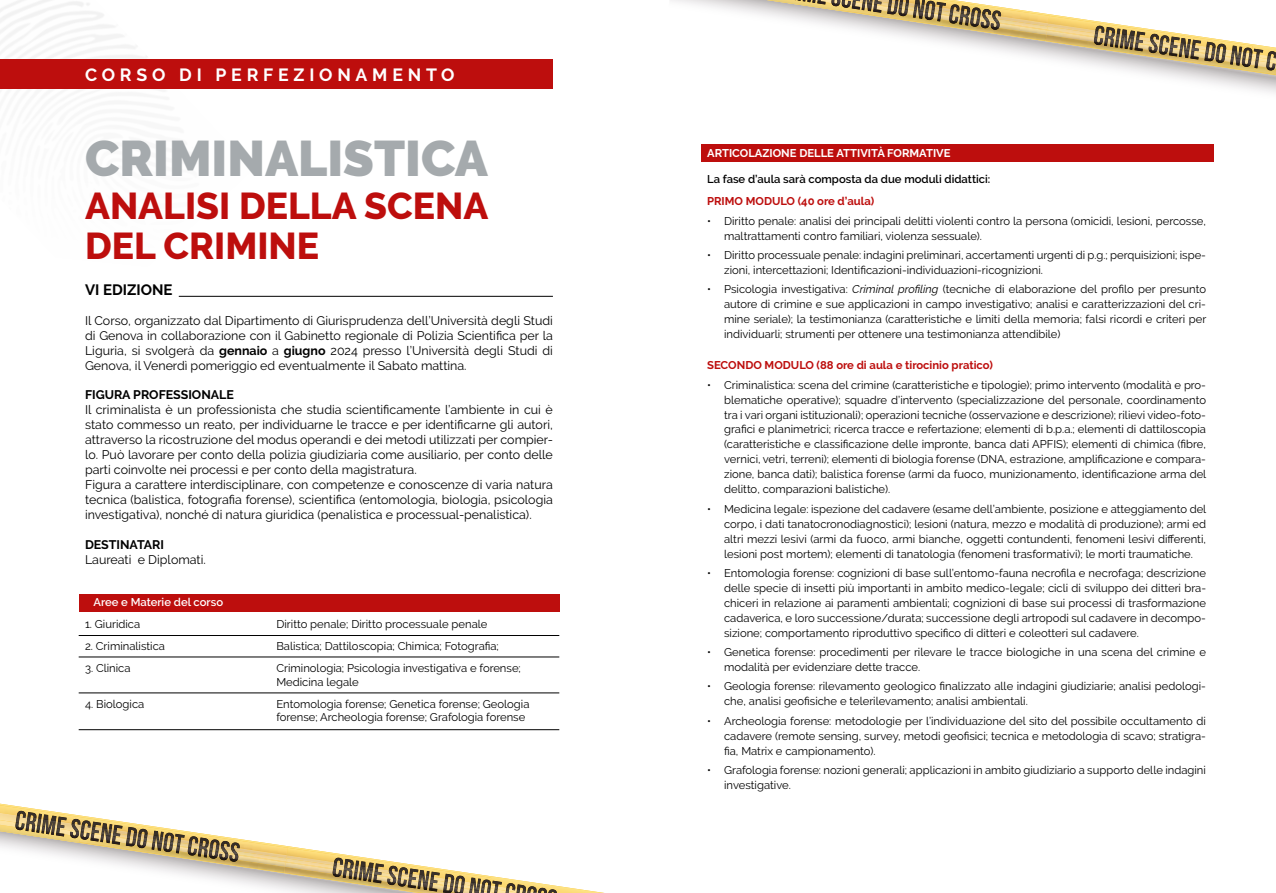
<style>
.page{position:relative;width:1276px;height:893px;background:#fff}
.page>*{position:absolute;margin:0;border:0;box-sizing:border-box;transform-origin:0 0}
.t1{font:900 49.8px "Raleway";color:#a5aaad}
.t2{font:800 37.2px/40px "Raleway";color:#bd0e0d}
.t3{font:700 17.7px "Raleway";letter-spacing:.27em;color:#fff}
.t4{font:700 15px "Raleway";color:#000}
.t5{font:12.45px/15px "Raleway";color:#000;text-align:justify}
.t6{font:700 12.45px "Raleway";color:#000}
.t7{font:11.25px/15px "Raleway";color:#000}
.t8{font:700 11.25px "Raleway";color:#bd0e0d}
.t9{font:600 11.25px "Raleway";color:#000}
.t10{font:700 11.25px "Raleway";color:#fff}
.t11{font:600 11.25px "Raleway";color:#fff}
.s1{font-weight:700}
.s2{font-style:italic}
</style>
<div class="page">
<img style="left:0;top:0;width:253px;height:297px">
<svg style="left:670px;top:0;width:606px;height:93px"></svg>
<svg style="left:766px;top:0;width:510px;height:75px"></svg>
<svg style="left:0;top:804px;width:604px;height:89px"></svg>
<div style="left:0;top:60px;width:553px;height:29px;background:#bd0e0d"></div>
<div style="left:79px;top:595px;width:480px;height:17px;background:#bd0e0d"></div>
<hr style="left:179px;top:296px;width:374px;height:1px;background:#000">
<div style="left:701px;top:144px;width:512px;height:17px;background:#bd0e0d"></div>
<hr style="left:79px;top:729px;width:480px;height:1px;background:#000">
<hr style="left:79px;top:635px;width:480px;height:1px;background:#000">
<hr style="left:79px;top:657px;width:480px;height:1px;background:#000">
<hr style="left:79px;top:693px;width:480px;height:1px;background:#000">
<h3 class="t3" style="left:85px;top:65px;width:371px">CORSO DI PERFEZIONAMENTO</h3>
<h1 class="t1" style="left:85px;top:130px;width:404px">CRIMINALISTICA</h1>
<h2 class="t2" style="left:85px;top:186px;width:405px">ANALISI DELLA SCENA<br>DEL CRIMINE</h2>
<h3 class="t4" style="left:85px;top:282px;width:89px">VI EDIZIONE</h3>
<p class="t5" style="left:85px;top:313px;width:469px">Il Corso, organizzato dal Dipartimento di Giurisprudenza dell’Università degli Studi di Genova in collaborazione con il Gabinetto regionale di Polizia Scientifica per la Liguria, si svolgerà da <span class="s1">gennaio</span> a <span class="s1">giugno</span> 2024 presso l’Università degli Studi di Genova, il Venerdì pomeriggio ed eventualmente il Sabato mattina.</p>
<p class="t6" style="left:85px;top:388px;width:150px">FIGURA PROFESSIONALE</p>
<p class="t5" style="left:85px;top:402px;width:469px;text-align:left">Il criminalista è un professionista che studia scientificamente l’ambiente in cui è stato commesso un reato, per individuarne le tracce e per identificarne gli autori, attraverso la ricostruzione del modus operandi e dei metodi utilizzati per compier&shy;lo. Può lavorare per conto della polizia giudiziaria come ausiliario, per conto delle parti coinvolte nei processi e per conto della magistratura.<br>Figura a carattere interdisciplinare, con competenze e conoscenze di varia natura tecnica (balistica, fotografia forense), scientifica (entomologia, biologia, psicologia investigativa), nonché di natura giuridica (penalistica e processual-penalistica).</p>
<p class="t6" style="left:85px;top:537px;width:81px">DESTINATARI</p>
<p class="t5" style="left:85px;top:552px;width:122px">Laureati e Diplomati.</p>
<p class="t11" style="left:94px;top:596px;width:131px">Aree e Materie del corso</p>
<p class="t7" style="left:85px;top:617px;width:57px">1. Giuridica</p>
<p class="t7" style="left:276px;top:617px;width:212px">Diritto penale; Diritto processuale penale</p>
<p class="t7" style="left:85px;top:639px;width:81px">2. Criminalistica</p>
<p class="t7" style="left:276px;top:639px;width:224px">Balistica; Dattiloscopia; Chimica; Fotografia;</p>
<p class="t7" style="left:85px;top:661px;width:47px">3. Clinica</p>
<p class="t7" style="left:276px;top:661px;width:246px;line-height:13.5px">Criminologia; Psicologia investigativa e forense;<br>Medicina legale</p>
<p class="t7" style="left:85px;top:696px;width:61px">4. Biologica</p>
<p class="t7" style="left:276px;top:697px;width:254px;line-height:13.5px">Entomologia forense; Genetica forense; Geologia forense; Archeologia forense; Grafologia forense</p>
<p class="t10" style="left:707px;top:147px;width:245px">ARTICOLAZIONE DELLE ATTIVITÀ FORMATIVE</p>
<p class="t9" style="left:707px;top:172px;width:285px">La fase d’aula sarà composta da due moduli didattici:</p>
<p class="t8" style="left:707px;top:195px;width:169px">PRIMO MODULO (40 ore d’aula)</p>
<p class="t7" style="left:724px;top:213px;width:483px;text-indent:-17px">• Diritto penale: analisi dei principali delitti violenti contro la persona (omicidi, lesioni, percosse, maltrattamenti contro familiari, violenza sessuale).</p>
<p class="t7" style="left:724px;top:247px;width:483px;text-indent:-17px">• Diritto processuale penale: indagini preliminari, accertamenti urgenti di p.g.; perquisizioni; ispe&shy;zioni, intercettazioni; Identificazioni-individuazioni-ricognizioni.</p>
<p class="t7" style="left:724px;top:281px;width:484px;text-align:justify;text-indent:-17px">• Psicologia investigativa: <span class="s2">Criminal profiling</span> (tecniche di elaborazione del profilo per presunto autore di crimine e sue applicazioni in campo investigativo; analisi e caratterizzazioni del cri&shy;mine seriale); la testimonianza (caratteristiche e limiti della memoria; falsi ricordi e criteri per individuarli; strumenti per ottenere una testimonianza attendibile)</p>
<p class="t8" style="left:707px;top:359px;width:287px">SECONDO MODULO (88 ore di aula e tirocinio pratico)</p>
<p class="t7" style="left:724px;top:377px;width:484px;text-align:justify;text-indent:-17px">• Criminalistica: scena del crimine (caratteristiche e tipologie); primo intervento (modalità e pro&shy;blematiche operative); squadre d’intervento (specializzazione del personale, coordinamento tra i vari organi istituzionali); operazioni tecniche (osservazione e descrizione); rilievi video-foto&shy;grafici e planimetrici; ricerca tracce e refertazione; elementi di b.p.a.; elementi di dattiloscopia (caratteristiche e classificazione delle impronte, banca dati APFIS); elementi di chimica (fibre, vernici, vetri, terreni); elementi di biologia forense (DNA, estrazione, amplificazione e compara&shy;zione, banca dati); balistica forense (armi da fuoco, munizionamento, identificazione arma del delitto, comparazioni balistiche).</p>
<p class="t7" style="left:724px;top:501px;width:484px;text-align:justify;text-indent:-17px">• Medicina legale: ispezione del cadavere (esame dell’ambiente, posizione e atteggiamento del corpo, i dati tanatocronodiagnostici); lesioni (natura, mezzo e modalità di produzione); armi ed altri mezzi lesivi (armi da fuoco, armi bianche, oggetti contundenti, fenomeni lesivi differenti, lesioni post mortem); elementi di tanatologia (fenomeni trasformativi); le morti traumatiche.</p>
<p class="t7" style="left:724px;top:565px;width:483px;text-align:justify;text-indent:-17px">• Entomologia forense: cognizioni di base sull’entomo-fauna necrofila e necrofaga; descrizione delle specie di insetti più importanti in ambito medico-legale; cicli di sviluppo dei ditteri bra&shy;chiceri in relazione ai paramenti ambientali; cognizioni di base sui processi di trasformazione cadaverica, e loro successione/durata; successione degli artropodi sul cadavere in decompo&shy;sizione; comportamento riproduttivo specifico di ditteri e coleotteri sul cadavere.</p>
<p class="t7" style="left:724px;top:645px;width:483px;text-indent:-17px">• Genetica forense: procedimenti per rilevare le tracce biologiche in una scena del crimine e modalità per evidenziare dette tracce.</p>
<p class="t7" style="left:724px;top:679px;width:483px;text-indent:-17px">• Geologia forense: rilevamento geologico finalizzato alle indagini giudiziarie; analisi pedologi&shy;che, analisi geofisiche e telerilevamento; analisi ambientali.</p>
<p class="t7" style="left:724px;top:713px;width:483px;text-align:justify;text-indent:-17px">• Archeologia forense: metodologie per l’individuazione del sito del possibile occultamento di cadavere (remote sensing, survey, metodi geofisici; tecnica e metodologia di scavo; stratigra&shy;fia, Matrix e campionamento).</p>
<p class="t7" style="left:724px;top:762px;width:483px;text-indent:-17px">• Grafologia forense: nozioni generali; applicazioni in ambito giudiziario a supporto delle indagini investigative.</p>
</div>
